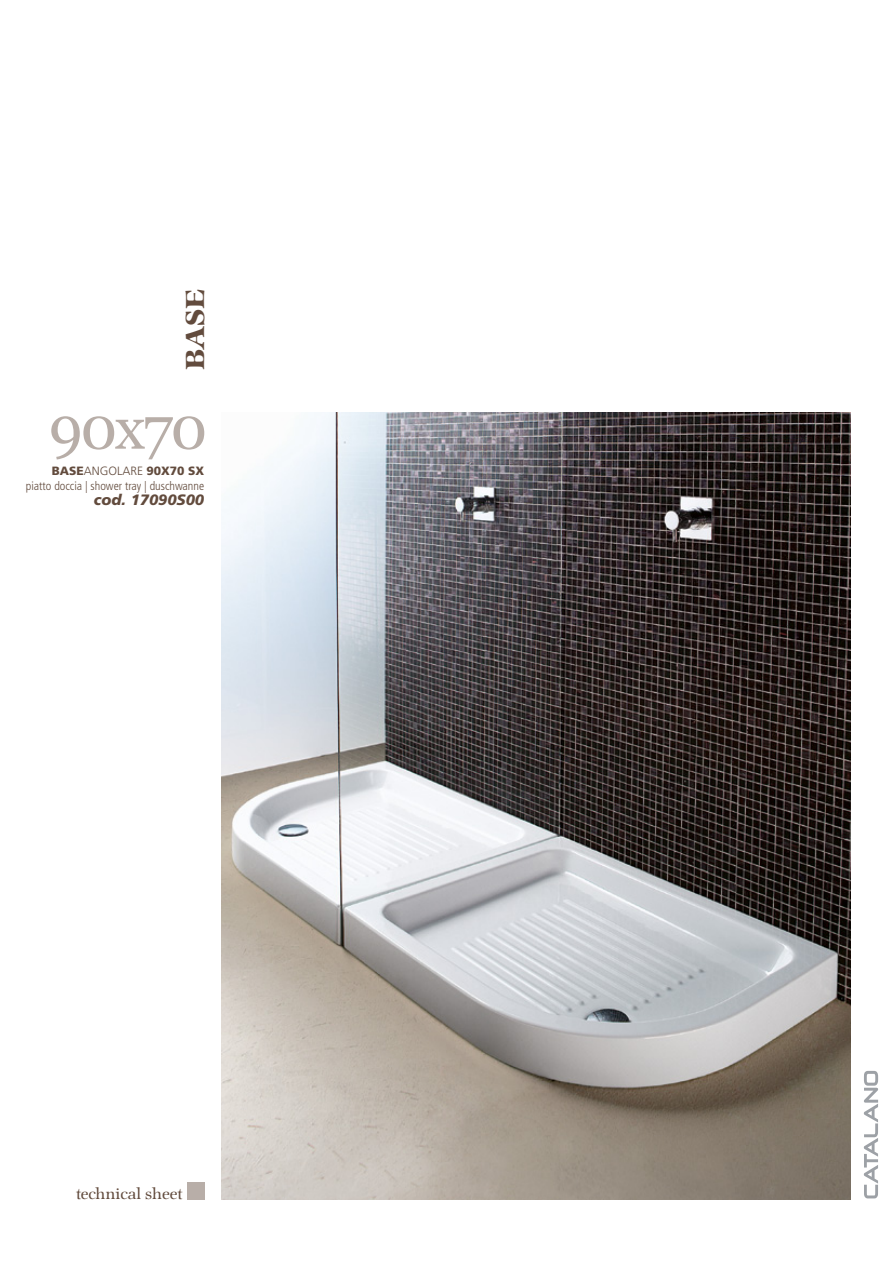
<style>
.page{position:relative;width:893px;height:1263px;background:#fff}
.page>*{position:absolute;margin:0;border:0;box-sizing:border-box;transform-origin:0 0}
.t1{font:60px "Georgia";letter-spacing:-.04em;color:#b8aea8}
.t2{font:600 27px "ITC Zapf International LT";color:#624b3d}
.t3{font:500 15px "ITC Zapf International LT";color:#624b3d}
.t4{font:italic 900 15px "Frutiger";color:#624b3d}
.t5{font:300 condensed 12px "Frutiger";color:#624b3d}
.t6{font:900 12px "Frutiger";color:#624b3d}
.s1{font-weight:300}
</style>
<div class="page">
<svg style="left:863px;top:1070px;width:16px;height:129px"></svg>
<div style="left:187px;top:1182px;width:17px;height:17px;background:#b8aea8"></div>
<img style="left:221px;top:412px;width:629px;height:787px">
<p class="t2" style="left:179px;top:370px;width:82px;rotate:-90deg">BASE</p>
<p class="t1" style="left:49px;top:392px;width:160px">90x70</p>
<p class="t6" style="left:52px;top:464px;width:154px">BASE<span class="s1">ANGOLARE</span> 90X70 SX</p>
<p class="t5" style="left:26px;top:479px;width:180px">piatto doccia | shower tray | duschwanne</p>
<p class="t4" style="left:94px;top:490px;width:112px">cod. 17090S00</p>
<p class="t3" style="left:76px;top:1185px;width:108px">technical sheet</p>
</div>
